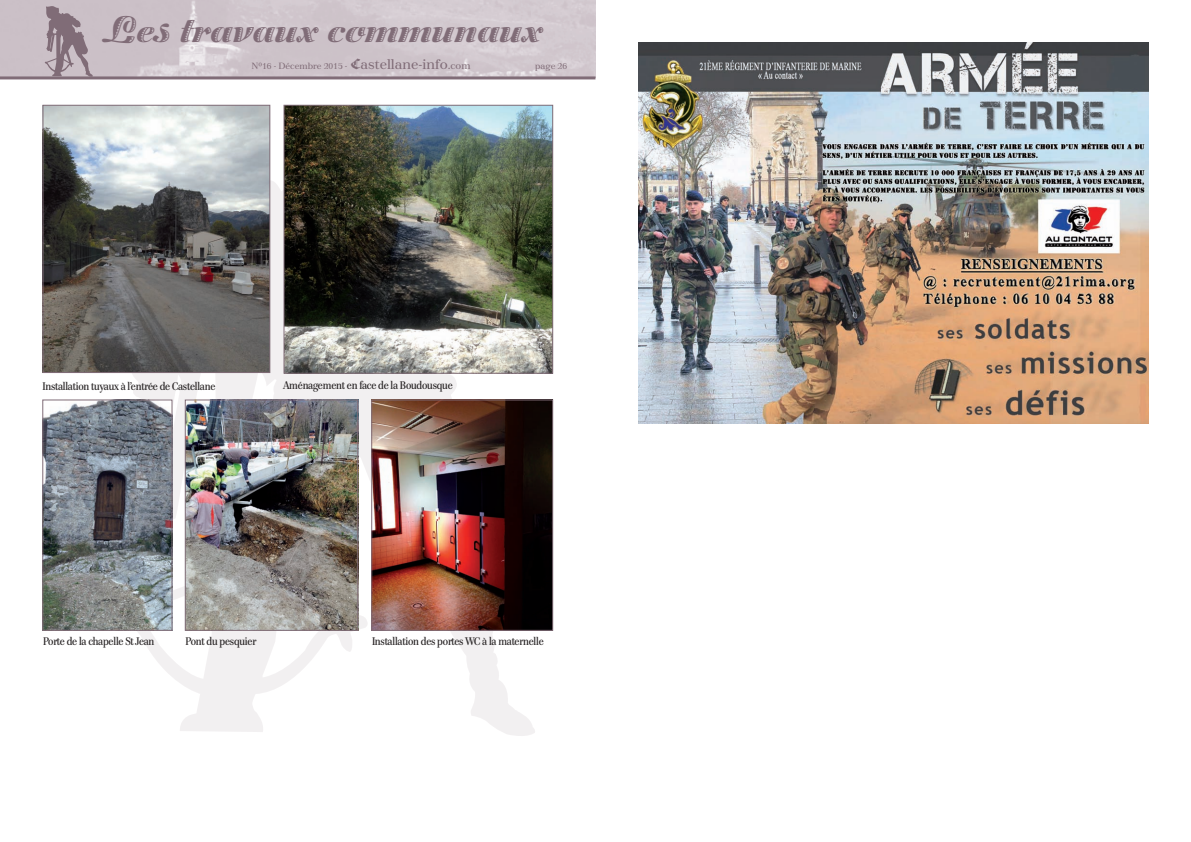
<style>
.page{position:relative;width:1191px;height:842px;background:#fff}
.page>*{position:absolute;margin:0;border:0;box-sizing:border-box;transform-origin:0 0}
.t1{font:39px "Zaragoza Plain";color:#806c77}
.t2{font:11px "Paperback 48";letter-spacing:-.02em;color:#231f20;scale:.9 1}
.t3{font:9px "Tusar";color:#806c77}
.s1{font-family:"Historical English Textura";font-size:14px}
.s2{font-size:14px}
.s3{font-size:10px}
</style>
<div class="page">
<svg style="left:115px;top:114px;width:421px;height:622px"></svg>
<img style="left:0;top:0;width:595px;height:76px">
<svg style="left:45px;top:5px;width:48px;height:71px"></svg>
<img style="left:45px;top:107px;width:223px;height:264px">
<div style="left:43px;top:105px;width:227px;height:268px;border:1px solid #806c77"></div>
<img style="left:286px;top:107px;width:265px;height:264px">
<div style="left:284px;top:105px;width:269px;height:268px;border:1px solid #806c77"></div>
<img style="left:45px;top:402px;width:125px;height:227px">
<div style="left:43px;top:400px;width:129px;height:231px;border:1px solid #806c77"></div>
<img style="left:187px;top:402px;width:169px;height:227px">
<div style="left:185px;top:400px;width:173px;height:231px;border:1px solid #806c77"></div>
<img style="left:373px;top:402px;width:178px;height:227px">
<div style="left:371px;top:400px;width:182px;height:231px;border:1px solid #806c77"></div>
<hr style="left:0;top:76px;width:595px;height:3px;background:#806c77">
<img style="left:638px;top:43px;width:510px;height:380px">
<h1 class="t1" style="left:102px;top:8px;width:441px">Les travaux communaux</h1>
<p class="t3" style="left:251px;top:61px;width:221px">N°16 - Décembre 2015 - <span class="s1">C</span><span class="s2">astellane-info</span><span class="s3">.com</span></p>
<p class="t3" style="left:535px;top:61px;width:33px">page 26</p>
<p class="t2" style="left:43px;top:379px;width:194px">Installation tuyaux à l’entrée de Castellane</p>
<p class="t2" style="left:283px;top:379px;width:189px">Aménagement en face de la Boudousque</p>
<p class="t2" style="left:43px;top:634px;width:125px">Porte de la chapelle St Jean</p>
<p class="t2" style="left:186px;top:634px;width:80px">Pont du pesquier</p>
<p class="t2" style="left:372px;top:634px;width:192px">Installation des portes wc à la maternelle</p>
</div>
